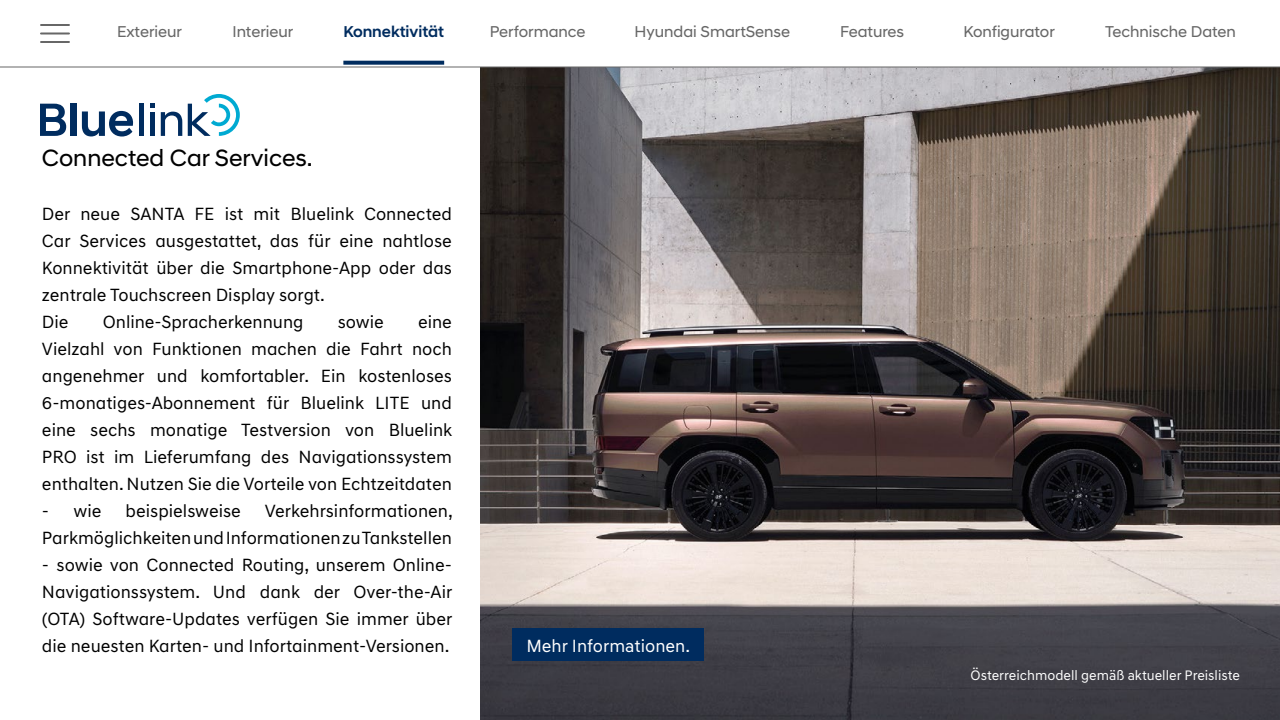
<style>
.page{position:relative;width:1280px;height:720px;background:#fff}
.page>*{position:absolute;margin:0;border:0;box-sizing:border-box;transform-origin:0 0}
.t1{font:24px "Hyundai Sans Head";color:#000}
.t2{font:18px/27px "Hyundai Sans Text";color:#000;text-align:justify}
.t3{font:18px "Hyundai Sans Text";color:#fff}
.t4{font:16px "Hyundai Sans Head";color:#676767}
.t5{font:500 16px "Hyundai Sans Head";color:#002c5f}
.t6{font:14px "Hyundai Sans Text";color:#fff}
</style>
<div class="page">
<div style="left:71px;top:104px;width:6px;height:32px;background:#002c5f"></div>
<svg style="left:82px;top:111px;width:51px;height:26px"></svg>
<svg style="left:40px;top:104px;width:26px;height:32px"></svg>
<div style="left:139px;top:104px;width:5px;height:32px;background:#002c5f"></div>
<div style="left:150px;top:112px;width:5px;height:24px;background:#002c5f"></div>
<svg style="left:150px;top:104px;width:5px;height:4px"></svg>
<svg style="left:161px;top:112px;width:21px;height:24px"></svg>
<svg style="left:188px;top:94px;width:52px;height:42px"></svg>
<img style="left:480px;top:68px;width:800px;height:652px">
<div style="left:512px;top:628px;width:192px;height:33px;background:#002c5f"></div>
<hr style="left:0;top:67px;width:1280px;height:1px;background:#676767">
<hr style="left:41px;top:24px;width:28px;height:2px;background:#676767">
<hr style="left:41px;top:41px;width:28px;height:2px;background:#676767">
<hr style="left:41px;top:32px;width:28px;height:2px;background:#676767">
<svg style="left:343px;top:61px;width:101px;height:4px"></svg>
<p class="t4" style="left:117px;top:22px;width:66px">Exterieur</p>
<p class="t4" style="left:232px;top:22px;width:62px">Interieur</p>
<p class="t5" style="left:343px;top:22px;width:102px">Konnektivität</p>
<p class="t4" style="left:490px;top:22px;width:97px">Performance</p>
<p class="t4" style="left:635px;top:22px;width:157px">Hyundai SmartSense</p>
<p class="t4" style="left:840px;top:22px;width:66px">Features</p>
<p class="t4" style="left:964px;top:22px;width:93px">Konfigurator</p>
<p class="t4" style="left:1105px;top:22px;width:132px">Technische Daten</p>
<h1 class="t1" style="left:42px;top:144px;width:272px">Connected Car Services.</h1>
<p class="t2" style="left:42px;top:200px;width:412px;text-align:left">Der neue SANTA FE ist mit Bluelink Connected Car Services ausgestattet, das für eine nahtlose Konnektivität über die Smartphone-App oder das zentrale Touchscreen Display sorgt.<br>Die</p>
<p class="t2" style="left:42px;top:308px;width:412px;text-indent:376px">eine Vielzahl von Funktionen machen die Fahrt noch angenehmer und komfortabler. Ein kostenloses 6-monatiges-Abonnement für Bluelink LITE und eine sechs monatige Testversion von Bluelink PRO ist im Lieferumfang des Navigationssystem enthalten. Nutzen Sie die Vorteile von Echtzeitdaten</p>
<p class="t2" style="left:42px;top:497px;width:61px">- wie</p>
<p class="t2" style="left:126px;top:497px;width:117px">beispielsweise</p>
<p class="t2" style="left:103px;top:308px;width:202px">Online-Spracherkennung</p>
<p class="t2" style="left:338px;top:308px;width:48px">sowie</p>
<p class="t2" style="left:42px;top:497px;width:412px;text-align:right">Verkehrsinformationen,<br>Parkmöglichkeiten und Informationen zu Tankstellen</p>
<p class="t2" style="left:42px;top:551px;width:412px">- sowie von Connected Routing, unserem Online-Navigationssystem. Und dank der Over-the-Air (OTA) Software-Updates verfügen Sie immer über die neuesten Karten- und Infortainment-Versionen.</p>
<p class="t3" style="left:526px;top:634px;width:165px">Mehr Informationen.</p>
<p class="t6" style="left:971px;top:667px;width:271px">Österreichmodell gemäß aktueller Preisliste</p>
</div>
